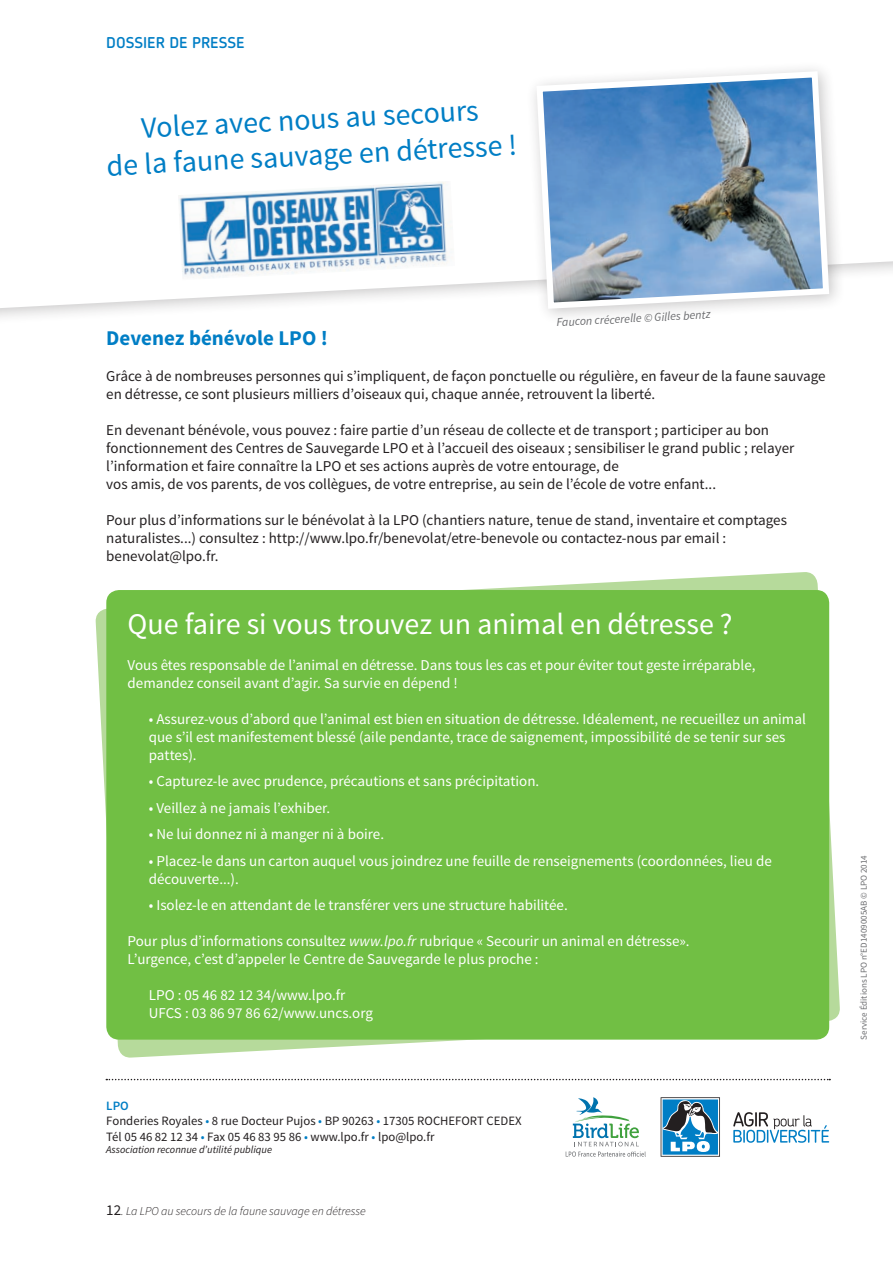
<style>
.page{position:relative;width:893px;height:1263px;background:#fff}
.page>*{position:absolute;margin:0;border:0;box-sizing:border-box;transform-origin:0 0}
.t1{font:30px/36px "Source Sans Pro";color:#007ec5;text-align:center}
.t2{font:30px "Source Sans Pro";color:#fff}
.t3{font:700 21px "Source Sans Pro";color:#007ec5}
.t4{font:15px/18px "Source Sans Pro";color:#fff}
.t5{font:15px/18px "Source Sans Pro";color:#231f20}
.t6{font:600 15px "Chevin";color:#007ec5}
.t7{font:12.75px/15.3px "Source Sans Pro";color:#231f20}
.t8{font:italic 300 12px "Source Sans Pro";color:#231f20}
.t9{font:italic 12px "Source Sans Pro";color:#6c6d70}
.t10{font:italic 10.5px "Source Sans Pro";color:#231f20}
.t11{font:9px "Source Sans Pro";color:#6c6d70}
.s1{font-style:italic}
.s2{font-weight:600;color:#007ec5}
.s3{color:#007ec5}
.s4{font-weight:400;font-style:normal;font-size:15px}
</style>
<div class="page">
<svg style="left:0;top:261px;width:893px;height:50px"></svg>
<svg style="left:95px;top:572px;width:745px;height:486px"></svg>
<div style="left:106px;top:590px;width:723px;height:450px;background:#71bf44;border-radius:13px"></div>
<img style="left:178px;top:182px;width:277px;height:98px">
<svg style="left:733px;top:1112px;width:96px;height:31px"></svg>
<svg style="left:661px;top:1097px;width:59px;height:60px"></svg>
<svg style="left:566px;top:1097px;width:80px;height:60px"></svg>
<svg style="left:106px;top:1079px;width:724px;height:1px"></svg>
<div style="left:525px;top:59px;width:320px;height:265px;background:#231f20;opacity:.25"></div>
<svg style="left:533px;top:68px;width:299px;height:244px"></svg>
<p class="t6" style="left:106px;top:33px;width:140px">DOSSIER DE PRESSE</p>
<h1 class="t1" style="left:104px;top:112px;width:412px;rotate:-3deg">Volez avec nous au secours<br>de la faune sauvage en détresse !</h1>
<p class="t9" style="left:556px;top:315px;width:156px;rotate:-3deg">Faucon crécerelle © Gilles bentz</p>
<h2 class="t3" style="left:106px;top:324px;width:223px">Devenez bénévole LPO !</h2>
<p class="t5" style="left:106px;top:367px;width:721px">Grâce à de nombreuses personnes qui s’impliquent, de façon ponctuelle ou régulière, en faveur de la faune sauvage en détresse, ce sont plusieurs milliers d’oiseaux qui, chaque année, retrouvent la liberté.</p>
<p class="t5" style="left:106px;top:421px;width:690px">En devenant bénévole, vous pouvez : faire partie d’un réseau de collecte et de transport ; participer au bon fonctionnement des Centres de Sauvegarde LPO et à l’accueil des oiseaux ; sensibiliser le grand public ; relayer l’information et faire connaître la LPO et ses actions auprès de votre entourage, de<br>vos amis, de vos parents, de vos collègues, de votre entreprise, au sein de l’école de votre enfant...</p>
<p class="t5" style="left:106px;top:511px;width:682px">Pour plus d’informations sur le bénévolat à la LPO (chantiers nature, tenue de stand, inventaire et comptages naturalistes...) consultez : http://www.lpo.fr/benevolat/etre-benevole ou contactez-nous par email : benevolat@lpo.fr.</p>
<h1 class="t2" style="left:128px;top:605px;width:607px">Que faire si vous trouvez un animal en détresse ?</h1>
<p class="t4" style="left:128px;top:656px;width:629px">Vous êtes responsable de l’animal en détresse. Dans tous les cas et pour éviter tout geste irréparable, demandez conseil avant d’agir. Sa survie en dépend !</p>
<p class="t4" style="left:149px;top:710px;width:659px">• Assurez-vous d’abord que l’animal est bien en situation de détresse. Idéalement, ne recueillez un animal que s’il est manifestement blessé (aile pendante, trace de saignement, impossibilité de se tenir sur ses pattes).</p>
<p class="t4" style="left:149px;top:773px;width:392px">• Capturez-le avec prudence, précautions et sans précipitation.</p>
<p class="t4" style="left:149px;top:799px;width:183px">• Veillez à ne jamais l’exhiber.</p>
<p class="t4" style="left:149px;top:826px;width:237px">• Ne lui donnez ni à manger ni à boire.</p>
<p class="t4" style="left:149px;top:852px;width:624px">• Placez-le dans un carton auquel vous joindrez une feuille de renseignements (coordonnées, lieu de découverte...).</p>
<p class="t4" style="left:149px;top:897px;width:420px">• Isolez-le en attendant de le transférer vers une structure habilitée.</p>
<p class="t4" style="left:128px;top:933px;width:564px">Pour plus d’informations consultez <span class="s1">www.lpo.fr</span> rubrique « Secourir un animal en détresse».<br>L’urgence, c’est d’appeler le Centre de Sauvegarde le plus proche :</p>
<p class="t4" style="left:149px;top:987px;width:226px">LPO : 05 46 82 12 34/www.lpo.fr<br>UFCS : 03 86 97 86 62/www.uncs.org</p>
<p class="t7" style="left:106px;top:1098px;width:417px"><span class="s2">LPO<br></span>Fonderies Royales <span class="s3">•</span> 8 rue Docteur Pujos <span class="s3">•</span> BP 90263 <span class="s3">•</span> 17305 ROCHEFORT CEDEX<br>Tél 05 46 82 12 34 <span class="s3">•</span> Fax 05 46 83 95 86 <span class="s3">•</span> www.lpo.fr <span class="s3">•</span> lpo@lpo.fr</p>
<p class="t10" style="left:106px;top:1143px;width:167px">Association reconnue d’utilité publique</p>
<p class="t8" style="left:106px;top:1204px;width:261px"><span class="s4">12</span>. La LPO au secours de la faune sauvage en détresse</p>
<p class="t11" style="left:858px;top:1040px;width:186px;rotate:-90deg">Service éditions LPO n°ED1409005AB © LPO 2014</p>
</div>
